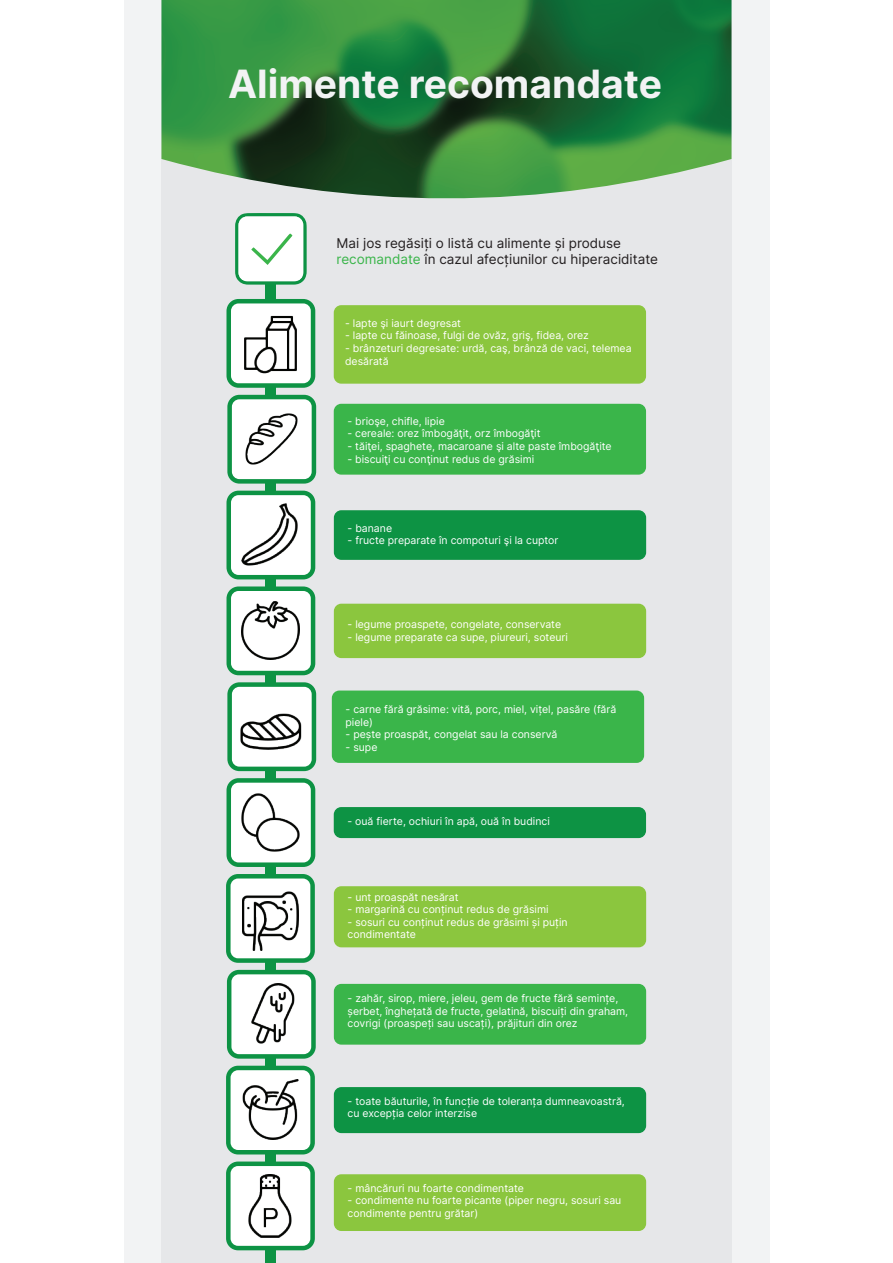
<style>
.page{position:relative;width:893px;height:1263px;background:#fff}
.page>*{position:absolute;margin:0;border:0;box-sizing:border-box;transform-origin:0 0}
.t1{font:700 39px "Inter";color:#f2f3f4}
.t2{font:13.5px/16.2px "Inter";color:#231f20}
.t3{font:10.5px/12.6px "Inter";color:#fff}
.s1{color:#3ab54a}
</style>
<div class="page">
<div style="left:124px;top:0;width:645px;height:1263px;background:#f2f3f4"></div>
<div style="left:161px;top:0;width:570px;height:1263px;background:#e6e7e9"></div>
<img style="left:161px;top:0;width:570px;height:199px">
<svg style="left:235px;top:213px;width:72px;height:72px;background:#d0ead9"></svg>
<div style="left:266px;top:285px;width:10px;height:978px;background:#0d9344"></div>
<svg style="left:226px;top:299px;width:89px;height:89px;background:#a9d8bc"></svg>
<svg style="left:227px;top:395px;width:89px;height:89px;background:#b6dec7"></svg>
<svg style="left:226px;top:491px;width:89px;height:88px;background:#a5d6b9"></svg>
<svg style="left:226px;top:586px;width:89px;height:89px;background:#b3dbc3"></svg>
<svg style="left:227px;top:682px;width:89px;height:89px;background:#a0d4b5"></svg>
<svg style="left:227px;top:778px;width:88px;height:89px;background:#b0dbc2"></svg>
<svg style="left:226px;top:874px;width:89px;height:89px;background:#a2d4b7"></svg>
<svg style="left:227px;top:970px;width:89px;height:89px;background:#add9bf"></svg>
<svg style="left:226px;top:1066px;width:89px;height:88px;background:#aedac0"></svg>
<svg style="left:226px;top:1161px;width:89px;height:89px;background:#a5d5b9"></svg>
<div style="left:334px;top:305px;width:312px;height:79px;background:#8bc63e;border-radius:8px"></div>
<div style="left:334px;top:404px;width:312px;height:71px;background:#3ab54a;border-radius:8px"></div>
<div style="left:332px;top:690px;width:312px;height:73px;background:#3ab54a;border-radius:8px"></div>
<div style="left:334px;top:886px;width:312px;height:61px;background:#8bc63e;border-radius:8px"></div>
<div style="left:334px;top:984px;width:312px;height:61px;background:#3ab54a;border-radius:8px"></div>
<div style="left:334px;top:1087px;width:312px;height:46px;background:#0d9344;border-radius:8px"></div>
<div style="left:334px;top:1174px;width:312px;height:57px;background:#8bc63e;border-radius:8px"></div>
<div style="left:334px;top:510px;width:312px;height:50px;background:#0d9344;border-radius:8px"></div>
<div style="left:334px;top:807px;width:312px;height:31px;background:#0d9344;border-radius:8px"></div>
<div style="left:334px;top:604px;width:312px;height:54px;background:#8bc63e;border-radius:7px"></div>
<img style="left:240px;top:312px;width:62px;height:62px">
<img style="left:244px;top:411px;width:55px;height:56px">
<img style="left:239px;top:503px;width:64px;height:64px">
<img style="left:242px;top:602px;width:57px;height:57px">
<img style="left:239px;top:694px;width:65px;height:65px">
<img style="left:241px;top:793px;width:59px;height:59px">
<img style="left:238px;top:886px;width:64px;height:64px">
<img style="left:241px;top:984px;width:60px;height:60px">
<img style="left:240px;top:1080px;width:60px;height:60px">
<img style="left:239px;top:1174px;width:63px;height:63px">
<h1 class="t1" style="left:228px;top:55px;width:435px">Alimente recomandate</h1>
<p class="t2" style="left:337px;top:234px;width:323px">Mai jos regăsiți o listă cu alimente și produse <span class="s1">recomandate</span> în cazul afecțiunilor cu hiperaciditate</p>
<p class="t3" style="left:345px;top:316px;width:117px">- lapte şi iaurt degresat</p>
<p class="t3" style="left:345px;top:329px;width:245px">- lapte cu făinoase, fulgi de ovăz, griş, fidea, orez</p>
<p class="t3" style="left:345px;top:342px;width:288px">- brânzeturi degresate: urdă, caş, brânză de vaci, telemea desărată</p>
<p class="t3" style="left:347px;top:414px;width:99px">- brioşe, chifle, lipie</p>
<p class="t3" style="left:347px;top:427px;width:195px">- cereale: orez îmbogăţit, orz îmbogăţit</p>
<p class="t3" style="left:347px;top:440px;width:266px">- tăiţei, spaghete, macaroane şi alte paste îmbogăţite</p>
<p class="t3" style="left:347px;top:452px;width:188px">- biscuiţi cu conţinut redus de grăsimi</p>
<p class="t3" style="left:348px;top:521px;width:46px">- banane</p>
<p class="t3" style="left:348px;top:534px;width:212px">- fructe preparate în compoturi şi la cuptor</p>
<p class="t3" style="left:348px;top:618px;width:215px">- legume proaspete, congelate, conservate</p>
<p class="t3" style="left:348px;top:630px;width:222px">- legume preparate ca supe, piureuri, soteuri</p>
<p class="t3" style="left:346px;top:702px;width:272px">- carne fără grăsime: vită, porc, miel, vițel, pasăre (fără piele)</p>
<p class="t3" style="left:346px;top:728px;width:213px">- pește proaspăt, congelat sau la conservă</p>
<p class="t3" style="left:346px;top:740px;width:33px">- supe</p>
<p class="t3" style="left:347px;top:814px;width:204px">- ouă fierte, ochiuri în apă, ouă în budinci</p>
<p class="t3" style="left:348px;top:890px;width:113px">- unt proaspăt nesărat</p>
<p class="t3" style="left:348px;top:903px;width:203px">- margarină cu conținut redus de grăsimi</p>
<p class="t3" style="left:348px;top:915px;width:222px">- sosuri cu conținut redus de grăsimi și puțin condimentate</p>
<p class="t3" style="left:348px;top:992px;width:282px">- zahăr, sirop, miere, jeleu, gem de fructe fără semințe, șerbet, înghețată de fructe, gelatină, biscuiți din graham, covrigi (proaspeți sau uscați), prăjituri din orez</p>
<p class="t3" style="left:348px;top:1094px;width:279px">- toate băuturile, în funcție de toleranța dumneavoastră, cu excepția celor interzise</p>
<p class="t3" style="left:348px;top:1181px;width:178px">- mâncăruri nu foarte condimentate</p>
<p class="t3" style="left:348px;top:1194px;width:275px">- condimente nu foarte picante (piper negru, sosuri sau condimente pentru grătar)</p>
</div>
